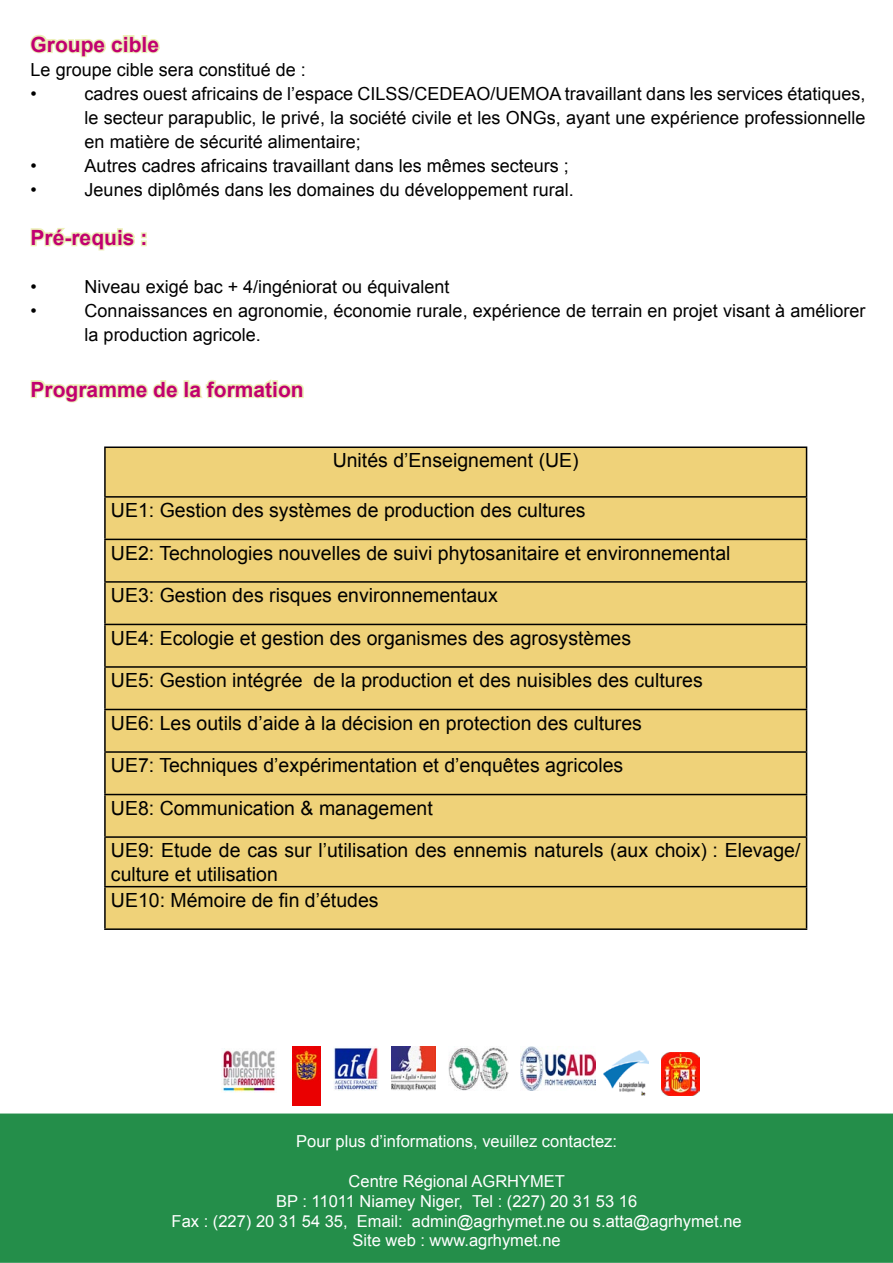
<style>
.page{position:relative;width:893px;height:1263px;background:#fff}
.page>*{position:absolute;margin:0;border:0;box-sizing:border-box;transform-origin:0 0}
.t1{font:700 21px "Arial";color:#c10070}
.t2{font:19.5px/23.4px "Arial";color:#000}
.t3{font:18px/24px "Arial";color:#000;text-align:justify}
.t4{font:16.5px "Arial";color:#fff}
</style>
<div class="page">
<div style="left:0;top:1113px;width:893px;height:150px;background:#248e4a"></div>
<svg style="left:30px;top:34px;width:130px;height:24px"></svg>
<svg style="left:30px;top:228px;width:117px;height:23px"></svg>
<svg style="left:30px;top:379px;width:274px;height:24px"></svg>
<div style="left:106px;top:448px;width:700px;height:480px;background:#efd279"></div>
<hr style="left:104px;top:446px;width:703px;height:2px;background:#000">
<hr style="left:104px;top:448px;width:2px;height:48px;background:#000">
<hr style="left:806px;top:448px;width:1px;height:48px;background:#000">
<hr style="left:104px;top:496px;width:703px;height:2px;background:#000">
<hr style="left:104px;top:498px;width:2px;height:41px;background:#000">
<hr style="left:806px;top:498px;width:1px;height:41px;background:#000">
<hr style="left:104px;top:539px;width:703px;height:1px;background:#000">
<hr style="left:104px;top:540px;width:2px;height:41px;background:#000">
<hr style="left:806px;top:540px;width:1px;height:41px;background:#000">
<hr style="left:104px;top:581px;width:703px;height:2px;background:#000">
<hr style="left:104px;top:583px;width:2px;height:41px;background:#000">
<hr style="left:806px;top:583px;width:1px;height:41px;background:#000">
<hr style="left:104px;top:624px;width:703px;height:1px;background:#000">
<hr style="left:104px;top:625px;width:2px;height:41px;background:#000">
<hr style="left:806px;top:625px;width:1px;height:41px;background:#000">
<hr style="left:104px;top:666px;width:703px;height:2px;background:#000">
<hr style="left:104px;top:668px;width:2px;height:41px;background:#000">
<hr style="left:806px;top:668px;width:1px;height:41px;background:#000">
<hr style="left:104px;top:709px;width:703px;height:1px;background:#000">
<hr style="left:104px;top:710px;width:2px;height:41px;background:#000">
<hr style="left:806px;top:710px;width:1px;height:41px;background:#000">
<hr style="left:104px;top:751px;width:703px;height:2px;background:#000">
<hr style="left:104px;top:753px;width:2px;height:41px;background:#000">
<hr style="left:806px;top:753px;width:1px;height:41px;background:#000">
<hr style="left:104px;top:794px;width:703px;height:1px;background:#000">
<hr style="left:104px;top:795px;width:2px;height:41px;background:#000">
<hr style="left:806px;top:795px;width:1px;height:41px;background:#000">
<hr style="left:104px;top:836px;width:703px;height:2px;background:#000">
<hr style="left:104px;top:838px;width:2px;height:48px;background:#000">
<hr style="left:806px;top:838px;width:1px;height:48px;background:#000">
<hr style="left:104px;top:886px;width:703px;height:1px;background:#000">
<hr style="left:104px;top:887px;width:2px;height:41px;background:#000">
<hr style="left:806px;top:887px;width:1px;height:41px;background:#000">
<hr style="left:104px;top:928px;width:703px;height:2px;background:#000">
<img style="left:292px;top:1046px;width:29px;height:60px">
<img style="left:334px;top:1046px;width:44px;height:45px">
<img style="left:391px;top:1046px;width:45px;height:45px">
<img style="left:449px;top:1047px;width:59px;height:44px">
<img style="left:521px;top:1046px;width:74px;height:45px">
<img style="left:221px;top:1050px;width:54px;height:43px">
<img style="left:604px;top:1050px;width:44px;height:45px">
<img style="left:661px;top:1053px;width:38px;height:42px">
<p class="t1" style="left:31px;top:30px;width:130px">Groupe cible</p>
<p class="t3" style="left:31px;top:57px;width:277px">Le groupe cible sera constitué de :</p>
<p class="t3" style="left:31px;top:81px;width:8px">•</p>
<p class="t3" style="left:85px;top:81px;width:782px">cadres ouest africains de l’espace CILSS/CEDEAO/UEMOA travaillant dans les services étatiques, le secteur parapublic, le privé, la société civile et les ONGs, ayant une expérience professionnelle en matière de sécurité alimentaire;</p>
<p class="t3" style="left:31px;top:153px;width:8px">•</p>
<p class="t3" style="left:85px;top:153px;width:486px">Autres cadres africains travaillant dans les mêmes secteurs ;</p>
<p class="t3" style="left:31px;top:177px;width:8px">•</p>
<p class="t3" style="left:85px;top:177px;width:491px">Jeunes diplômés dans les domaines du développement rural.</p>
<p class="t1" style="left:31px;top:224px;width:118px">Pré-requis :</p>
<p class="t3" style="left:31px;top:275px;width:8px">•</p>
<p class="t3" style="left:85px;top:275px;width:366px">Niveau exigé bac + 4/ingéniorat ou équivalent</p>
<p class="t3" style="left:31px;top:299px;width:8px">•</p>
<p class="t3" style="left:85px;top:299px;width:782px">Connaissances en agronomie, économie rurale, expérience de terrain en projet visant à améliorer la production agricole.</p>
<p class="t1" style="left:31px;top:375px;width:275px">Programme de la formation</p>
<p class="t2" style="left:333px;top:449px;width:247px">Unités d’Enseignement (UE)</p>
<p class="t2" style="left:111px;top:499px;width:476px">UE1: Gestion des systèmes de production des cultures</p>
<p class="t2" style="left:111px;top:541px;width:621px">UE2: Technologies nouvelles de suivi phytosanitaire et environnemental</p>
<p class="t2" style="left:111px;top:584px;width:388px">UE3: Gestion des risques environnementaux</p>
<p class="t2" style="left:111px;top:626px;width:522px">UE4: Ecologie et gestion des organismes des agrosystèmes</p>
<p class="t2" style="left:111px;top:669px;width:593px">UE5: Gestion intégrée de la production et des nuisibles des cultures</p>
<p class="t2" style="left:111px;top:711px;width:533px">UE6: Les outils d’aide à la décision en protection des cultures</p>
<p class="t2" style="left:111px;top:754px;width:514px">UE7: Techniques d’expérimentation et d’enquêtes agricoles</p>
<p class="t2" style="left:111px;top:796px;width:323px">UE8: Communication &amp; management</p>
<p class="t2" style="left:111px;top:839px;width:691px">UE9: Etude de cas sur l’utilisation des ennemis naturels (aux choix) : Elevage/ culture et utilisation</p>
<p class="t2" style="left:111px;top:888px;width:269px">UE10: Mémoire de fin d’études</p>
<p class="t4" style="left:296px;top:1131px;width:322px">Pour plus d’informations, veuillez contactez:</p>
<p class="t4" style="left:349px;top:1170px;width:218px">Centre Régional AGRHYMET</p>
<p class="t4" style="left:276px;top:1190px;width:363px">BP : 11011 Niamey Niger, Tel : (227) 20 31 53 16</p>
<p class="t4" style="left:172px;top:1210px;width:572px">Fax : (227) 20 31 54 35, Email: admin@agrhymet.ne ou s.atta@agrhymet.ne</p>
<p class="t4" style="left:353px;top:1230px;width:210px">Site web : www.agrhymet.ne</p>
</div>
